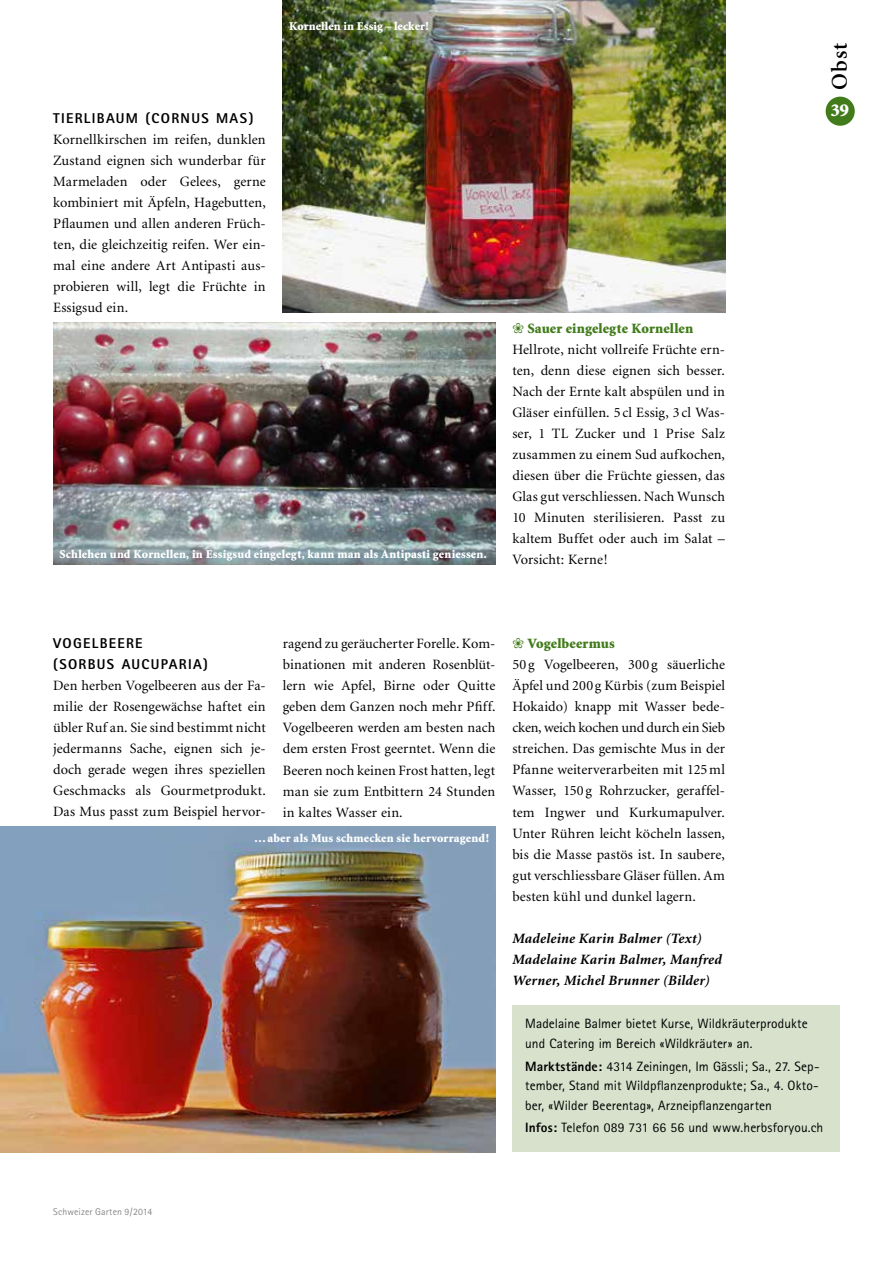
<style>
.page{position:relative;width:893px;height:1263px;background:#fff}
.page>*{position:absolute;margin:0;border:0;box-sizing:border-box;transform-origin:0 0}
.t1{font:600 22.5px "Minion";color:#000}
.t2{font:900 18.3px "Minion";color:#fff}
.t3{font:14.25px/21px "Minion";letter-spacing:.01em;color:#000;text-align:justify}
.t4{font:italic 700 14.25px/21px "Minion";letter-spacing:.015em;color:#000}
.t5{font:800 14.25px/21px "Rotis Sans Serif";letter-spacing:.09em;color:#000}
.t6{font:13.5px/19.5px "Rotis Sans Serif";letter-spacing:.005em;color:#000}
.t7{font:900 12px "Minion";letter-spacing:.015em;color:#fff}
.t8{font:9.75px "Rotis Sans Serif";letter-spacing:.01em;color:#868786}
.s1{color:#427b1b}
.s2{font-weight:900;color:#427b1b}
.s3{font-weight:800}
</style>
<div class="page">
<div style="left:826px;top:97px;width:29px;height:29px;background:#427b1b;border-radius:50%"></div>
<img style="left:283px;top:0;width:442px;height:312px">
<img style="left:53px;top:323px;width:442px;height:241px">
<img style="left:0;top:827px;width:495px;height:325px">
<div style="left:512px;top:1005px;width:328px;height:147px;background:#d7e1cc"></div>
<p class="t7" style="left:289px;top:20px;width:141px">Kornellen in Essig – lecker!</p>
<p class="t5" style="left:53px;top:108px;width:202px">TIERLIBAUM (CORNUS MAS)</p>
<p class="t3" style="left:53px;top:130px;width:214px">Kornellkirschen im reifen, dunklen Zustand eignen sich wunderbar für Marmeladen oder Gelees, gerne kombiniert mit Äpfeln, Hagebutten, Pflaumen und allen anderen Früch&shy;ten, die gleichzeitig reifen. Wer ein&shy;mal eine andere Art Antipasti aus&shy;probieren will, legt die Früchte in Essigsud ein.</p>
<p class="t7" style="left:60px;top:548px;width:429px">Schlehen und Kornellen, in Essigsud eingelegt, kann man als Antipasti geniessen.</p>
<p class="t3" style="left:512px;top:319px;width:214px;text-align:left"><span class="s1">❀</span> <span class="s2">Sauer eingelegte Kornellen </span>Hellrote, nicht vollreife Früchte ern&shy;ten, denn diese eignen sich besser.<br>Nach der Ernte kalt abspülen und in Gläser einfüllen. 5 cl Essig, 3 cl Was&shy;ser, 1 TL Zucker und 1 Prise Salz zusammen zu einem Sud aufkochen, diesen über die Früchte giessen, das Glas gut verschliessen. Nach Wunsch 10 Minuten sterilisieren. Passt zu kaltem Buffet oder auch im Salat – Vorsicht: Kerne!</p>
<h1 class="t1" style="left:828px;top:90px;width:49px;rotate:-90deg">Obst</h1>
<p class="t2" style="left:831px;top:101px;width:20px">39</p>
<p class="t5" style="left:53px;top:633px;width:156px">VOGELBEERE<br>(SORBUS AUCUPARIA)</p>
<p class="t3" style="left:53px;top:676px;width:214px">Den herben Vogelbeeren aus der Fa&shy;milie der Rosengewächse haftet ein übler Ruf an. Sie sind bestimmt nicht jedermanns Sache, eignen sich je&shy;doch gerade wegen ihres speziellen Geschmacks als Gourmetprodukt.<br>Das Mus passt zum Beispiel hervor-</p>
<p class="t3" style="left:283px;top:634px;width:214px">ragend zu geräucherter Forelle. Kom&shy;binationen mit anderen Rosenblüt&shy;lern wie Apfel, Birne oder Quitte geben dem Ganzen noch mehr Pfiff.<br>Vogelbeeren werden am besten nach dem ersten Frost geerntet. Wenn die Beeren noch keinen Frost hatten, legt man sie zum Entbittern 24 Stunden in kaltes Wasser ein.</p>
<p class="t7" style="left:254px;top:832px;width:236px">…aber als Mus schmecken sie hervorragend!</p>
<p class="t3" style="left:512px;top:634px;width:214px;text-align:left"><span class="s1">❀</span> <span class="s2">Vogelbeermus<br></span>50 g Vogelbeeren, 300 g säuerliche Äpfel und 200 g Kürbis (zum Beispiel Hokaido) knapp mit Wasser bede&shy;cken, weich kochen und durch ein Sieb streichen. Das gemischte Mus in der Pfanne weiterverarbeiten mit 125ml Wasser, 150 g Rohrzucker, geraffel&shy;tem Ingwer und Kurkumapulver.<br>Unter Rühren leicht köcheln lassen, bis die Masse pastös ist. In saubere, gut verschliessbare Gläser füllen. Am besten kühl und dunkel lagern.</p>
<p class="t4" style="left:512px;top:928px;width:211px">Madeleine Karin Balmer (Text)<br>Madelaine Karin Balmer, Manfred<br>Werner, Michel Brunner (Bilder)</p>
<p class="t6" style="left:525px;top:1014px;width:284px">Madelaine Balmer bietet Kurse, Wildkräuterprodukte und Catering im Bereich «Wildkräuter» an.</p>
<p class="t6" style="left:525px;top:1056px;width:296px;text-align:justify"><span class="s3">Marktstände:</span> 4314 Zeiningen, Im Gässli; Sa., 27. Sep&shy;tember, Stand mit Wildpflanzenprodukte; Sa., 4. Okto&shy;ber, «Wilder Beerentag», Arzneipflanzengarten</p>
<p class="t6" style="left:525px;top:1118px;width:300px"><span class="s3">Infos:</span> Telefon 089 731 66 56 und www.herbsforyou.ch</p>
<p class="t8" style="left:53px;top:1206px;width:101px">Schweizer Garten 9/2014</p>
</div>
